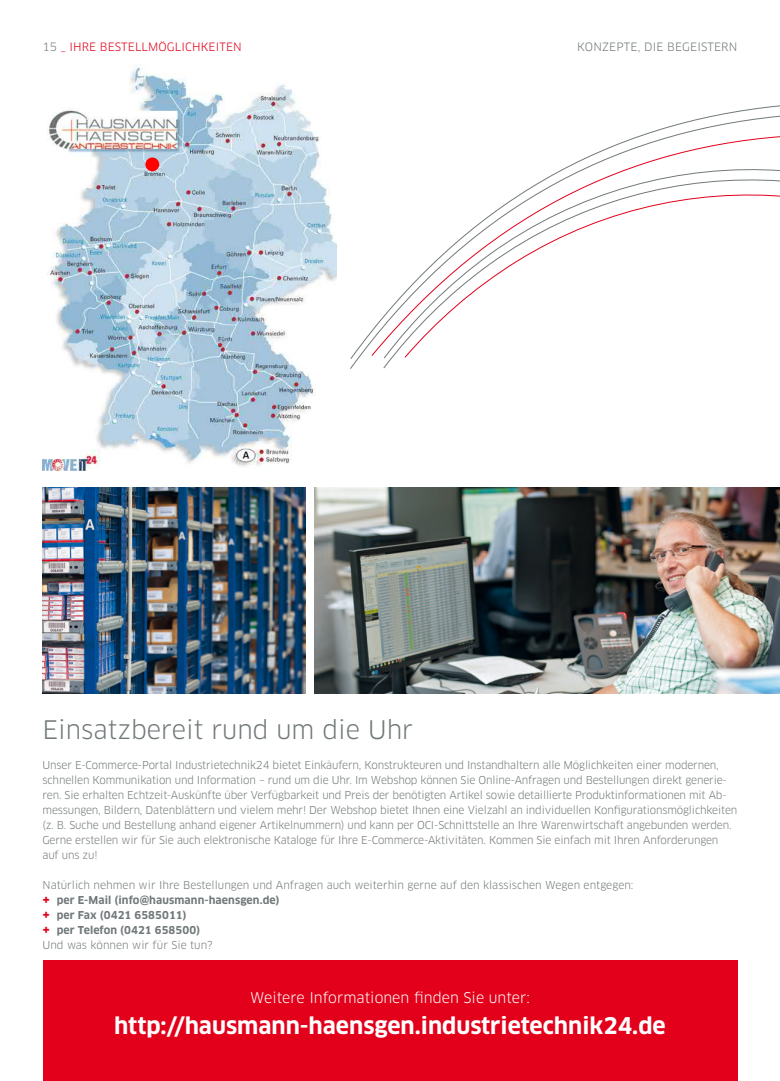
<style>
.page{position:relative;width:780px;height:1081px;background:#fff}
.page>*{position:absolute;margin:0;border:0;box-sizing:border-box;transform-origin:0 0}
.t1{font:25px "Clan OT";color:#72797a}
.t2{font:700 22.5px "Clan OT";color:#fff}
.t3{font:14.38px "Clan OT";color:#fff}
.t4{font:11.25px "Clan OT";letter-spacing:.01em;color:#e2001a}
.t5{font:11.25px "Clan OT";letter-spacing:.015em;color:#72797a}
.t6{font:10.62px/15px "Clan OT";letter-spacing:-.015em;color:#72797a}
.t7{font:700 10.62px "Clan OT";letter-spacing:.01em;color:#72797a}
.s1{color:#72797a}
.s2{font-size:12.5px;color:#e2001a}
</style>
<div class="page">
<svg style="left:371px;top:134px;width:409px;height:235px"></svg>
<div style="left:43px;top:960px;width:694px;height:121px;background:#e2001a"></div>
<img style="left:43px;top:487px;width:263px;height:207px">
<img style="left:314px;top:487px;width:466px;height:207px">
<img style="left:43px;top:66px;width:293px;height:405px">
<img style="left:145px;top:157px;width:14px;height:14px;border-radius:7px">
<p class="t4" style="left:43px;top:41px;width:201px"><span class="s1">15</span> _ IHRE BESTELLMÖGLICHKEITEN</p>
<p class="t5" style="left:577px;top:41px;width:162px">KONZEPTE, DIE BEGEISTERN</p>
<p class="t1" style="left:43px;top:715px;width:372px">Einsatzbereit rund um die Uhr</p>
<p class="t6" style="left:43px;top:758px;width:696px">Unser E-Commerce-Portal Industrietechnik24 bietet Einkäufern, Konstrukteuren und Instandhaltern alle Möglichkeiten einer modernen, schnellen Kommunikation und Information – rund um die Uhr. Im Webshop können Sie Online-Anfragen und Bestellungen direkt generie&shy;ren. Sie erhalten Echtzeit-Auskünfte über Verfügbarkeit und Preis der benötigten Artikel sowie detaillierte Produktinformationen mit Ab&shy;messungen, Bildern, Datenblättern und vielem mehr! Der Webshop bietet Ihnen eine Vielzahl an individuellen Konfigurationsmöglichkeiten (z. B. Suche und Bestellung anhand eigener Artikelnummern) und kann per OCI-Schnittstelle an Ihre Warenwirtschaft angebunden werden.</p>
<p class="t6" style="left:43px;top:833px;width:677px">Gerne erstellen wir für Sie auch elektronische Kataloge für Ihre E-Commerce-Aktivitäten. Kommen Sie einfach mit Ihren Anforderungen auf uns zu!</p>
<p class="t6" style="left:43px;top:878px;width:592px">Natürlich nehmen wir Ihre Bestellungen und Anfragen auch weiterhin gerne auf den klassischen Wegen entgegen:</p>
<p class="t7" style="left:43px;top:894px;width:238px"><span class="s2">+</span> per E-Mail (info@hausmann-haensgen.de)</p>
<p class="t7" style="left:43px;top:909px;width:146px"><span class="s2">+</span> per Fax (0421 6585011)</p>
<p class="t7" style="left:43px;top:924px;width:159px"><span class="s2">+</span> per Telefon (0421 658500)</p>
<p class="t6" style="left:43px;top:938px;width:172px">Und was können wir für Sie tun?</p>
<p class="t3" style="left:250px;top:989px;width:281px">Weitere Informationen finden Sie unter:</p>
<p class="t2" style="left:114px;top:1012px;width:553px">http://hausmann-haensgen.industrietechnik24.de</p>
</div>
